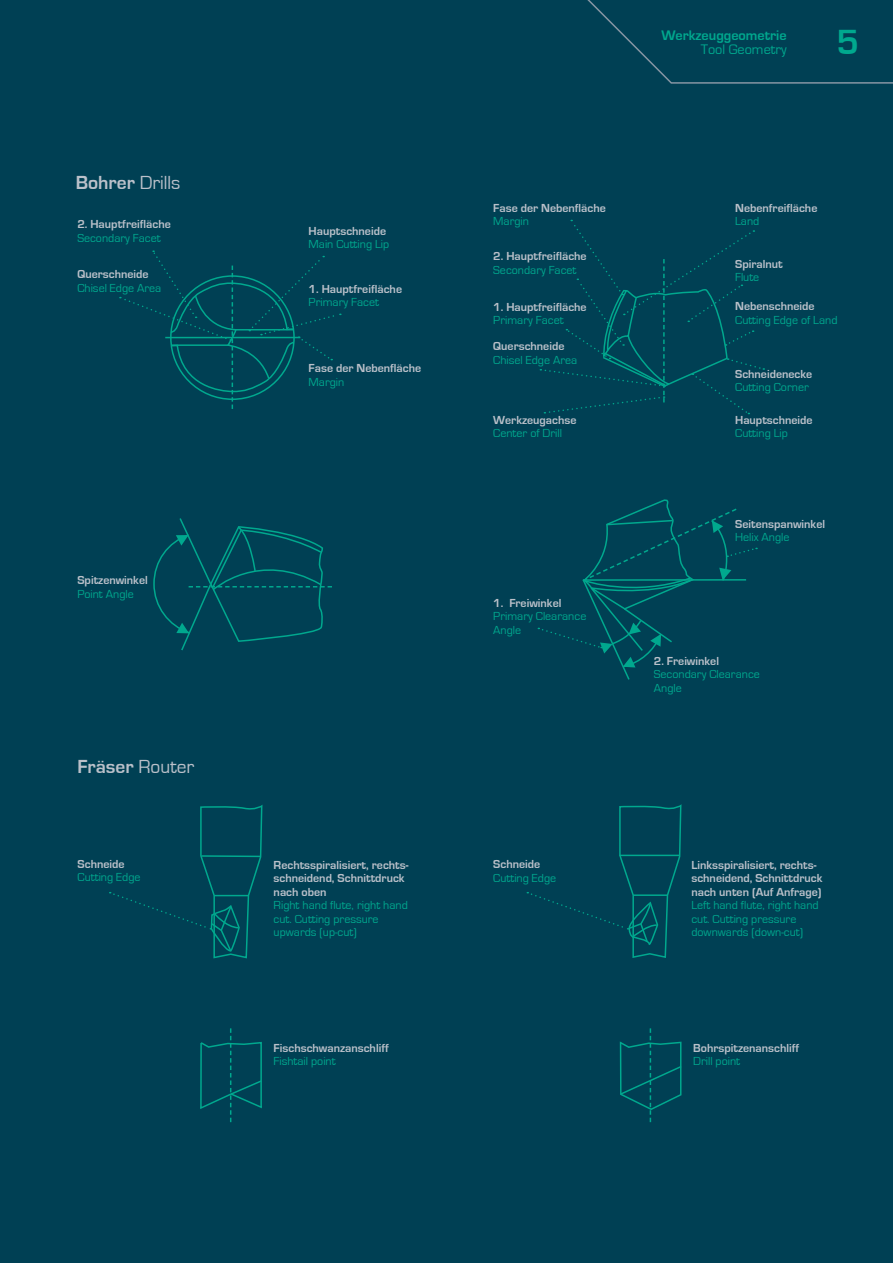
<style>
.page{position:relative;width:893px;height:1263px;background:#004054}
.page>*{position:absolute;margin:0;border:0;box-sizing:border-box;transform-origin:0 0}
.t1{font:700 36px "Eurostile";color:#00a88e}
.t2{font:700 19.5px "Eurostile";color:#bbc1ca}
.t3{font:700 14.25px "Eurostile";color:#00a88e}
.t4{font:14.25px "Eurostile";color:#00a88e}
.t5{font:700 12px/13.5px "Eurostile";color:#bbc1ca}
.t6{font:12px/13.5px "Eurostile";color:#00a88e}
.s1{font-weight:400}
</style>
<div class="page">
<svg style="left:120px;top:250px;width:221px;height:159px"></svg>
<svg style="left:540px;top:220px;width:224px;height:194px"></svg>
<svg style="left:153px;top:518px;width:179px;height:133px"></svg>
<svg style="left:110px;top:804px;width:153px;height:155px"></svg>
<svg style="left:527px;top:499px;width:230px;height:459px"></svg>
<svg style="left:200px;top:1028px;width:62px;height:94px"></svg>
<svg style="left:619px;top:1028px;width:63px;height:94px"></svg>
<svg style="left:587px;top:0;width:306px;height:84px"></svg>
<h2 class="t2" style="left:76px;top:172px;width:106px">Bohrer <span class="s1">Drills</span></h2>
<p class="t5" style="left:77px;top:218px;width:95px">2. Hauptfreifläche</p>
<p class="t6" style="left:77px;top:232px;width:85px">Secondary Facet</p>
<p class="t5" style="left:77px;top:268px;width:73px">Querschneide</p>
<p class="t6" style="left:77px;top:281px;width:86px">Chisel Edge Area</p>
<p class="t5" style="left:77px;top:574px;width:72px">Spitzenwinkel</p>
<p class="t6" style="left:77px;top:587px;width:58px">Point Angle</p>
<h2 class="t2" style="left:77px;top:756px;width:118px">Fräser <span class="s1">Router</span></h2>
<p class="t5" style="left:78px;top:857px;width:48px">Schneide</p>
<p class="t6" style="left:78px;top:871px;width:64px">Cutting Edge</p>
<p class="t5" style="left:309px;top:224px;width:79px">Hauptschneide</p>
<p class="t6" style="left:309px;top:238px;width:82px">Main Cutting Lip</p>
<p class="t5" style="left:309px;top:282px;width:95px">1. Hauptfreifläche</p>
<p class="t6" style="left:309px;top:296px;width:72px">Primary Facet</p>
<p class="t5" style="left:309px;top:362px;width:114px">Fase der Nebenfläche</p>
<p class="t6" style="left:309px;top:375px;width:37px">Margin</p>
<p class="t5" style="left:274px;top:858px;width:136px">Rechtsspiralisiert, rechts&shy;schneidend, Schnittdruck nach oben</p>
<p class="t6" style="left:274px;top:899px;width:136px">Right hand flute, right hand cut. Cutting pressure upwards (up-cut)</p>
<p class="t5" style="left:274px;top:1041px;width:117px">Fischschwanzanschliff</p>
<p class="t6" style="left:274px;top:1055px;width:64px">Fishtail point</p>
<p class="t3" style="left:661px;top:28px;width:127px">Werkzeuggeometrie</p>
<p class="t4" style="left:701px;top:42px;width:87px">Tool Geometry</p>
<h1 class="t1" style="left:836px;top:23px;width:24px">5</h1>
<p class="t5" style="left:493px;top:201px;width:114px">Fase der Nebenfläche</p>
<p class="t6" style="left:493px;top:215px;width:37px">Margin</p>
<p class="t5" style="left:493px;top:250px;width:95px">2. Hauptfreifläche</p>
<p class="t6" style="left:493px;top:263px;width:85px">Secondary Facet</p>
<p class="t5" style="left:493px;top:300px;width:95px">1. Hauptfreifläche</p>
<p class="t6" style="left:493px;top:314px;width:72px">Primary Facet</p>
<p class="t5" style="left:493px;top:340px;width:73px">Querschneide</p>
<p class="t6" style="left:493px;top:353px;width:86px">Chisel Edge Area</p>
<p class="t5" style="left:493px;top:413px;width:85px">Werkzeugachse</p>
<p class="t6" style="left:493px;top:427px;width:70px">Center of Drill</p>
<p class="t5" style="left:493px;top:596px;width:70px">1. Freiwinkel</p>
<p class="t6" style="left:493px;top:610px;width:95px">Primary Clearance<br>Angle</p>
<p class="t5" style="left:735px;top:201px;width:84px">Nebenfreifläche</p>
<p class="t6" style="left:735px;top:215px;width:26px">Land</p>
<p class="t5" style="left:735px;top:257px;width:49px">Spiralnut</p>
<p class="t6" style="left:735px;top:271px;width:26px">Flute</p>
<p class="t5" style="left:735px;top:300px;width:81px">Nebenschneide</p>
<p class="t6" style="left:735px;top:313px;width:104px">Cutting Edge of Land</p>
<p class="t5" style="left:735px;top:367px;width:79px">Schneidenecke</p>
<p class="t6" style="left:735px;top:381px;width:75px">Cutting Corner</p>
<p class="t5" style="left:735px;top:413px;width:79px">Hauptschneide</p>
<p class="t6" style="left:735px;top:427px;width:54px">Cutting Lip</p>
<p class="t5" style="left:735px;top:517px;width:91px">Seitenspanwinkel</p>
<p class="t6" style="left:735px;top:531px;width:56px">Helix Angle</p>
<p class="t5" style="left:654px;top:654px;width:67px">2. Freiwinkel</p>
<p class="t6" style="left:654px;top:668px;width:108px">Secondary Clearance<br>Angle</p>
<p class="t5" style="left:493px;top:858px;width:48px">Schneide</p>
<p class="t6" style="left:493px;top:871px;width:64px">Cutting Edge</p>
<p class="t5" style="left:691px;top:858px;width:133px">Linksspiralisiert, rechts&shy;schneidend, Schnittdruck nach unten (Auf Anfrage)</p>
<p class="t6" style="left:691px;top:899px;width:129px">Left hand flute, right hand cut. Cutting pressure downwards (down-cut)</p>
<p class="t5" style="left:693px;top:1041px;width:108px">Bohrspitzenanschliff</p>
<p class="t6" style="left:693px;top:1055px;width:48px">Drill point</p>
</div>
